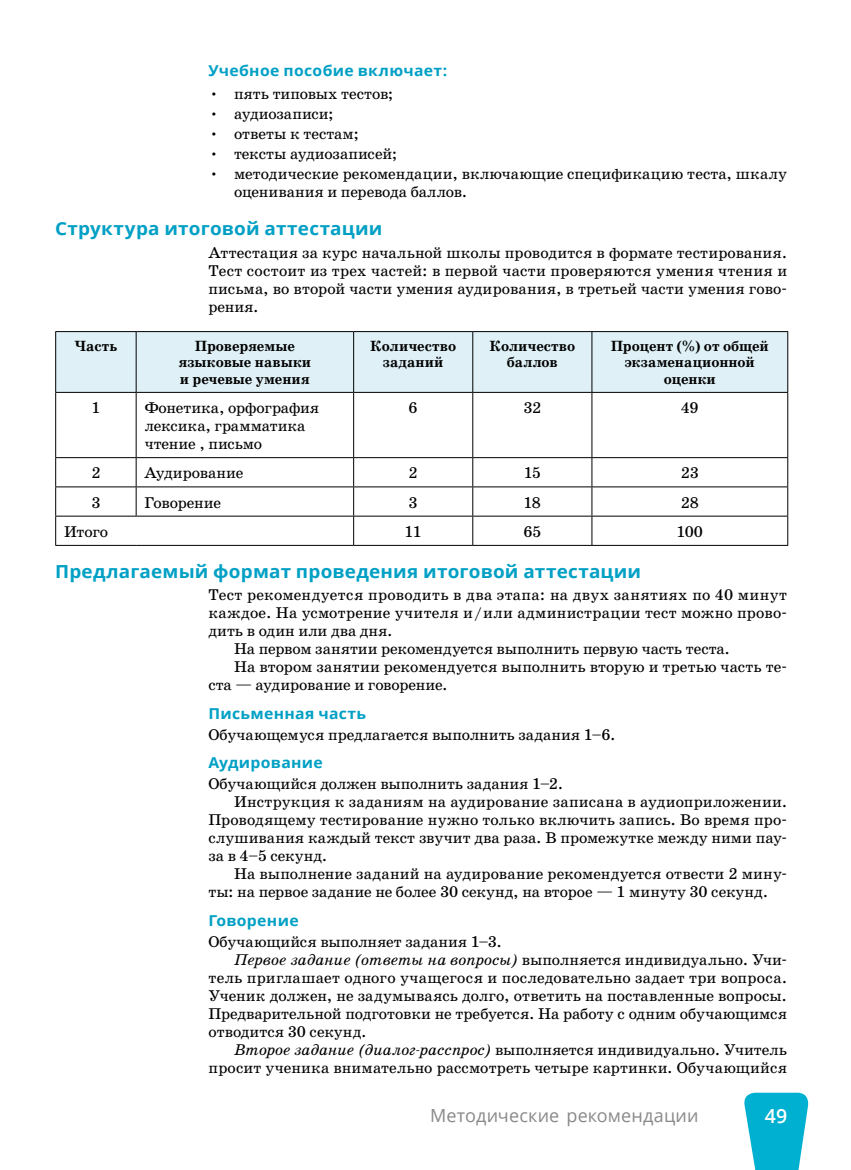
<style>
.page{position:relative;width:851px;height:1170px;background:#fff}
.page>*{position:absolute;margin:0;border:0;box-sizing:border-box;transform-origin:0 0}
.t1{font:600 19.5px "Open Sans";color:#fff}
.t2{font:700 18px "Open Sans";letter-spacing:.01em;color:#00a0c5;scale:1.05 1}
.t3{font:18px "Open Sans";letter-spacing:.005em;color:#898989}
.t4{font:15.75px/18px "School Book C";color:#000}
.t5{font:15.75px "School Book C";letter-spacing:.02em;color:#000}
.t6{font:italic 15.75px "School Book C";letter-spacing:-.005em;color:#000}
.t7{font:15.75px "School Book C";letter-spacing:-.02em;color:#000}
.t8{font:700 15px/16.5px "School Book C";color:#000;text-align:center}
.t9{font:700 15px "Open Sans";letter-spacing:.02em;color:#00a0c5;scale:1.05 1}
.s1{font-style:normal}
.s2{font-style:italic}
</style>
<div class="page">
<svg style="left:744px;top:1092px;width:65px;height:77px;background:#2abdd7"></svg>
<div style="left:56px;top:332px;width:731px;height:60px;background:#dff1f7"></div>
<hr style="left:55px;top:331px;width:81px;height:1px;background:#000">
<hr style="left:55px;top:332px;width:1px;height:60px;background:#000">
<hr style="left:136px;top:331px;width:217px;height:1px;background:#000">
<hr style="left:136px;top:332px;width:1px;height:60px;background:#000">
<hr style="left:353px;top:331px;width:119px;height:1px;background:#000">
<hr style="left:353px;top:332px;width:1px;height:60px;background:#000">
<hr style="left:472px;top:331px;width:120px;height:1px;background:#000">
<hr style="left:472px;top:332px;width:1px;height:60px;background:#000">
<hr style="left:592px;top:331px;width:196px;height:1px;background:#000">
<hr style="left:591px;top:332px;width:1px;height:60px;background:#000">
<hr style="left:787px;top:332px;width:1px;height:60px;background:#000">
<hr style="left:55px;top:392px;width:81px;height:1px;background:#000">
<hr style="left:55px;top:393px;width:1px;height:64px;background:#000">
<hr style="left:136px;top:392px;width:217px;height:1px;background:#000">
<hr style="left:136px;top:393px;width:1px;height:64px;background:#000">
<hr style="left:353px;top:392px;width:119px;height:1px;background:#000">
<hr style="left:353px;top:393px;width:1px;height:64px;background:#000">
<hr style="left:472px;top:392px;width:120px;height:1px;background:#000">
<hr style="left:472px;top:393px;width:1px;height:64px;background:#000">
<hr style="left:592px;top:392px;width:196px;height:1px;background:#000">
<hr style="left:591px;top:393px;width:1px;height:64px;background:#000">
<hr style="left:787px;top:393px;width:1px;height:64px;background:#000">
<hr style="left:55px;top:457px;width:81px;height:1px;background:#000">
<hr style="left:136px;top:457px;width:217px;height:1px;background:#000">
<hr style="left:353px;top:457px;width:119px;height:1px;background:#000">
<hr style="left:472px;top:457px;width:120px;height:1px;background:#000">
<hr style="left:592px;top:457px;width:196px;height:1px;background:#000">
<hr style="left:55px;top:486px;width:81px;height:1px;background:#000">
<hr style="left:136px;top:486px;width:217px;height:1px;background:#000">
<svg style="left:136px;top:458px;width:1px;height:57px"></svg>
<hr style="left:353px;top:486px;width:119px;height:1px;background:#000">
<hr style="left:472px;top:486px;width:120px;height:1px;background:#000">
<hr style="left:592px;top:486px;width:196px;height:1px;background:#000">
<hr style="left:55px;top:515px;width:81px;height:1px;background:#000">
<svg style="left:55px;top:458px;width:1px;height:87px"></svg>
<hr style="left:136px;top:515px;width:217px;height:1px;background:#000">
<hr style="left:353px;top:515px;width:119px;height:1px;background:#000">
<svg style="left:353px;top:458px;width:1px;height:87px"></svg>
<hr style="left:472px;top:515px;width:120px;height:1px;background:#000">
<svg style="left:472px;top:458px;width:1px;height:87px"></svg>
<hr style="left:592px;top:515px;width:196px;height:1px;background:#000">
<svg style="left:591px;top:458px;width:1px;height:87px"></svg>
<svg style="left:787px;top:458px;width:1px;height:87px"></svg>
<hr style="left:55px;top:545px;width:81px;height:1px;background:#000">
<hr style="left:136px;top:545px;width:217px;height:1px;background:#000">
<hr style="left:353px;top:545px;width:119px;height:1px;background:#000">
<hr style="left:472px;top:545px;width:120px;height:1px;background:#000">
<hr style="left:592px;top:545px;width:196px;height:1px;background:#000">
<p class="t9" style="left:208px;top:60px;width:229px">Учебное пособие включает:</p>
<p class="t4" style="left:208px;top:85px;width:186px">• пять типовых тестов;</p>
<p class="t4" style="left:208px;top:105px;width:127px">• аудиозаписи;</p>
<p class="t4" style="left:208px;top:125px;width:152px">• ответы к тестам;</p>
<p class="t4" style="left:208px;top:145px;width:190px">• тексты аудиозаписей;</p>
<p class="t4" style="left:234px;top:165px;width:554px;text-indent:-26px">• методические рекомендации, включающие спецификацию теста, шкалу оценивания и перевода баллов.</p>
<p class="t2" style="left:55px;top:216px;width:313px">Структура итоговой аттестации</p>
<p class="t4" style="left:208px;top:243px;width:580px;text-align:justify">Aттестация за курс начальной школы проводится в формате тестирования.<br>Тест состоит из трех частей: в первой части проверяются умения чтения и письма, во второй части умения аудирования, в третьей части умения гово&shy;рения.</p>
<p class="t8" style="left:74px;top:338px;width:45px">Часть</p>
<p class="t8" style="left:178px;top:338px;width:134px">Проверяемые языковые навыки и речевые умения</p>
<p class="t8" style="left:370px;top:338px;width:87px">Количество заданий</p>
<p class="t8" style="left:489px;top:338px;width:87px">Количество баллов</p>
<p class="t8" style="left:610px;top:338px;width:159px">Процент (%) от общей экзаменационной оценки</p>
<p class="t4" style="left:91px;top:399px;width:11px">1</p>
<p class="t4" style="left:145px;top:399px;width:176px">Фонетика, орфография лексика, грамматика чтение , письмо</p>
<p class="t4" style="left:408px;top:399px;width:11px">6</p>
<p class="t4" style="left:523px;top:399px;width:19px">32</p>
<p class="t4" style="left:680px;top:399px;width:19px">49</p>
<p class="t4" style="left:91px;top:464px;width:11px">2</p>
<p class="t4" style="left:145px;top:464px;width:100px">Аудирование</p>
<p class="t4" style="left:408px;top:464px;width:11px">2</p>
<p class="t4" style="left:523px;top:464px;width:19px">15</p>
<p class="t4" style="left:680px;top:464px;width:19px">23</p>
<p class="t4" style="left:91px;top:493px;width:11px">3</p>
<p class="t7" style="left:145px;top:494px;width:78px">Говорение</p>
<p class="t4" style="left:408px;top:493px;width:11px">3</p>
<p class="t4" style="left:523px;top:493px;width:19px">18</p>
<p class="t4" style="left:680px;top:493px;width:20px">28</p>
<p class="t4" style="left:64px;top:522px;width:45px">Итого</p>
<p class="t4" style="left:404px;top:522px;width:19px">11</p>
<p class="t4" style="left:523px;top:522px;width:19px">65</p>
<p class="t4" style="left:676px;top:522px;width:28px">100</p>
<p class="t2" style="left:55px;top:558px;width:559px">Предлагаемый формат проведения итоговой аттестации</p>
<p class="t5" style="left:208px;top:586px;width:580px">Тест рекомендуется проводить в два этапа: на двух занятиях по 40 минут</p>
<p class="t4" style="left:208px;top:604px;width:580px">каждое. На усмотрение учителя и/или администрации тест можно прово-</p>
<p class="t4" style="left:208px;top:622px;width:185px">дить в один или два дня.</p>
<p class="t4" style="left:234px;top:640px;width:497px">На первом занятии рекомендуется выполнить первую часть теста.</p>
<p class="t4" style="left:234px;top:658px;width:554px">На втором занятии рекомендуется выполнить вторую и третью часть те-</p>
<p class="t4" style="left:208px;top:676px;width:240px">ста — аудирование и говорение.</p>
<p class="t9" style="left:208px;top:702px;width:152px">Письменная часть</p>
<p class="t4" style="left:208px;top:725px;width:408px">Обучающемуся предлагается выполнить задания 1–6.</p>
<p class="t9" style="left:208px;top:752px;width:110px">Аудирование</p>
<p class="t4" style="left:208px;top:775px;width:356px">Обучающийся должен выполнить задания 1–2.</p>
<p class="t4" style="left:234px;top:793px;width:554px">Инструкция к заданиям на аудирование записана в аудиоприложении.</p>
<p class="t4" style="left:208px;top:811px;width:580px">Проводящему тестирование нужно только включить запись. Во время про-</p>
<p class="t4" style="left:208px;top:829px;width:580px">слушивания каждый текст звучит два раза. В промежутке между ними пау-</p>
<p class="t4" style="left:208px;top:847px;width:120px">за в 4–5 секунд.</p>
<p class="t4" style="left:234px;top:865px;width:554px">На выполнение заданий на аудирование рекомендуется отвести 2 мину-</p>
<p class="t4" style="left:208px;top:883px;width:561px">ты: на первое задание не более 30 секунд, на второе — 1 минуту 30 секунд.</p>
<p class="t9" style="left:208px;top:909px;width:87px">Говорение</p>
<p class="t4" style="left:208px;top:932px;width:295px">Обучающийся выполняет задания 1–3.</p>
<p class="t6" style="left:234px;top:950px;width:554px">Первое задание (ответы на вопросы) <span class="s1">выполняется индивидуально. Учи-</span></p>
<p class="t4" style="left:208px;top:968px;width:580px">тель приглашает одного учащегося и последовательно задает три вопроса.</p>
<p class="t4" style="left:208px;top:986px;width:580px">Ученик должен, не задумываясь долго, ответить на поставленные вопросы.</p>
<p class="t4" style="left:208px;top:1004px;width:580px">Предварительной подготовки не требуется. На работу с одним обучающимся</p>
<p class="t4" style="left:208px;top:1022px;width:159px">отводится 30 секунд.</p>
<p class="t4" style="left:234px;top:1040px;width:554px"><span class="s2">Второе задание (диалог-расспрос)</span> выполняется индивидуально. Учитель</p>
<p class="t4" style="left:208px;top:1058px;width:580px">просит ученика внимательно рассмотреть четыре картинки. Обучающийся</p>
<p class="t3" style="left:430px;top:1102px;width:270px">Методические рекомендации</p>
<p class="t1" style="left:764px;top:1102px;width:24px">49</p>
</div>
